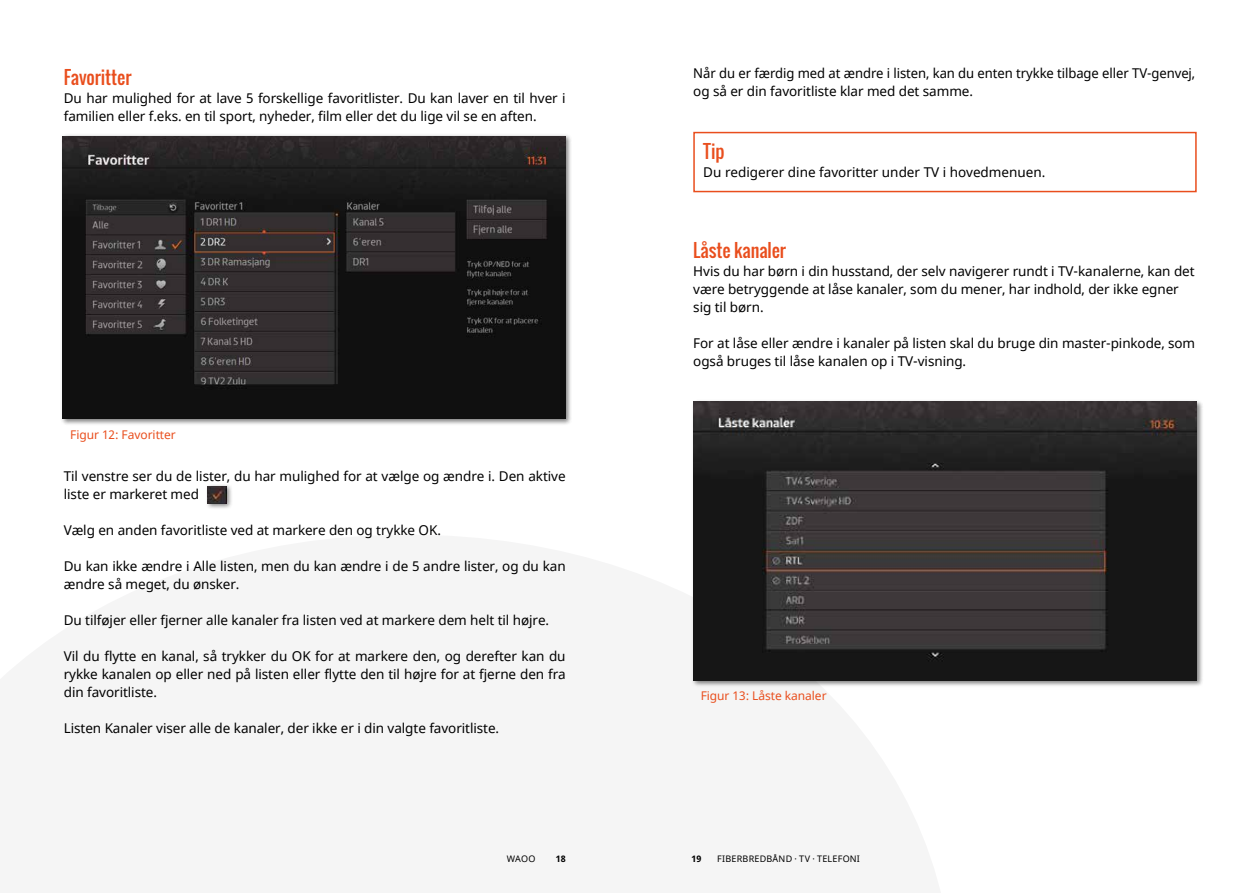
<style>
.page{position:relative;width:1259px;height:893px;background:#fff}
.page>*{position:absolute;margin:0;border:0;box-sizing:border-box;transform-origin:0 0}
.t1{font:18px "Oswald";letter-spacing:-.005em;color:#e94e1d}
.t2{font:13.5px/18px "Noto Sans";letter-spacing:-.005em;color:#000}
.t3{font:12px "Noto Sans";letter-spacing:-.005em;color:#e94e1d}
.t4{font:9px "Noto Sans";letter-spacing:.025em;color:#000}
.t5{font:700 9px "Noto Sans";color:#000}
</style>
<div class="page">
<div style="left:60px;top:133px;width:512px;height:293px;background:#000;opacity:.5"></div>
<img style="left:63px;top:136px;width:503px;height:283px">
<div style="left:693px;top:132px;width:503px;height:60px;border:2px solid #e94e1d"></div>
<div style="left:690px;top:399px;width:513px;height:289px;background:#000;opacity:.5"></div>
<img style="left:693px;top:402px;width:503px;height:279px">
<div style="left:205px;top:483px;width:28px;height:27px;background:#000;opacity:.5"></div>
<img style="left:207px;top:486px;width:19px;height:17px">
<h1 class="t1" style="left:64px;top:64px;width:69px">Favoritter</h1>
<p class="t2" style="left:64px;top:90px;width:503px">Du har mulighed for at lave 5 forskellige favoritlister. Du kan laver en til hver i familien eller f.eks. en til sport, nyheder, film eller det du lige vil se en aften.</p>
<p class="t3" style="left:70px;top:426px;width:107px">Figur 12: Favoritter</p>
<p class="t2" style="left:64px;top:468px;width:503px">Til venstre ser du de lister, du har mulighed for at vælge og ændre i. Den aktive liste er markeret med</p>
<p class="t2" style="left:64px;top:522px;width:379px">Vælg en anden favoritliste ved at markere den og trykke OK.</p>
<p class="t2" style="left:64px;top:558px;width:503px">Du kan ikke ændre i Alle listen, men du kan ændre i de 5 andre lister, og du kan ændre så meget, du ønsker.</p>
<p class="t2" style="left:64px;top:612px;width:487px">Du tilføjer eller fjerner alle kanaler fra listen ved at markere dem helt til højre.</p>
<p class="t2" style="left:64px;top:648px;width:503px;text-align:justify">Vil du flytte en kanal, så trykker du OK for at markere den, og derefter kan du rykke kanalen op eller ned på listen eller flytte den til højre for at fjerne den fra din favoritliste.</p>
<p class="t2" style="left:64px;top:720px;width:437px">Listen Kanaler viser alle de kanaler, der ikke er i din valgte favoritliste.</p>
<p class="t2" style="left:693px;top:65px;width:503px">Når du er færdig med at ændre i listen, kan du enten trykke tilbage eller TV-genvej, og så er din favoritliste klar med det samme.</p>
<h1 class="t1" style="left:703px;top:138px;width:23px">Tip</h1>
<p class="t2" style="left:703px;top:164px;width:344px">Du redigerer dine favoritter under TV i hovedmenuen.</p>
<h1 class="t1" style="left:693px;top:237px;width:94px">Låste kanaler</h1>
<p class="t2" style="left:693px;top:263px;width:503px">Hvis du har børn i din husstand, der selv navigerer rundt i TV-kanalerne, kan det være betryggende at låse kanaler, som du mener, har indhold, der ikke egner sig til børn.</p>
<p class="t2" style="left:693px;top:335px;width:503px">For at låse eller ændre i kanaler på listen skal du bruge din master-pinkode, som også bruges til låse kanalen op i TV-visning.</p>
<p class="t3" style="left:701px;top:687px;width:127px">Figur 13: Låste kanaler</p>
<p class="t4" style="left:507px;top:852px;width:30px">WAOO</p>
<p class="t5" style="left:556px;top:852px;width:12px">18</p>
<p class="t5" style="left:691px;top:852px;width:12px">19</p>
<p class="t4" style="left:717px;top:852px;width:144px">FIBERBREDBÅND · TV · TELEFONI</p>
</div>
